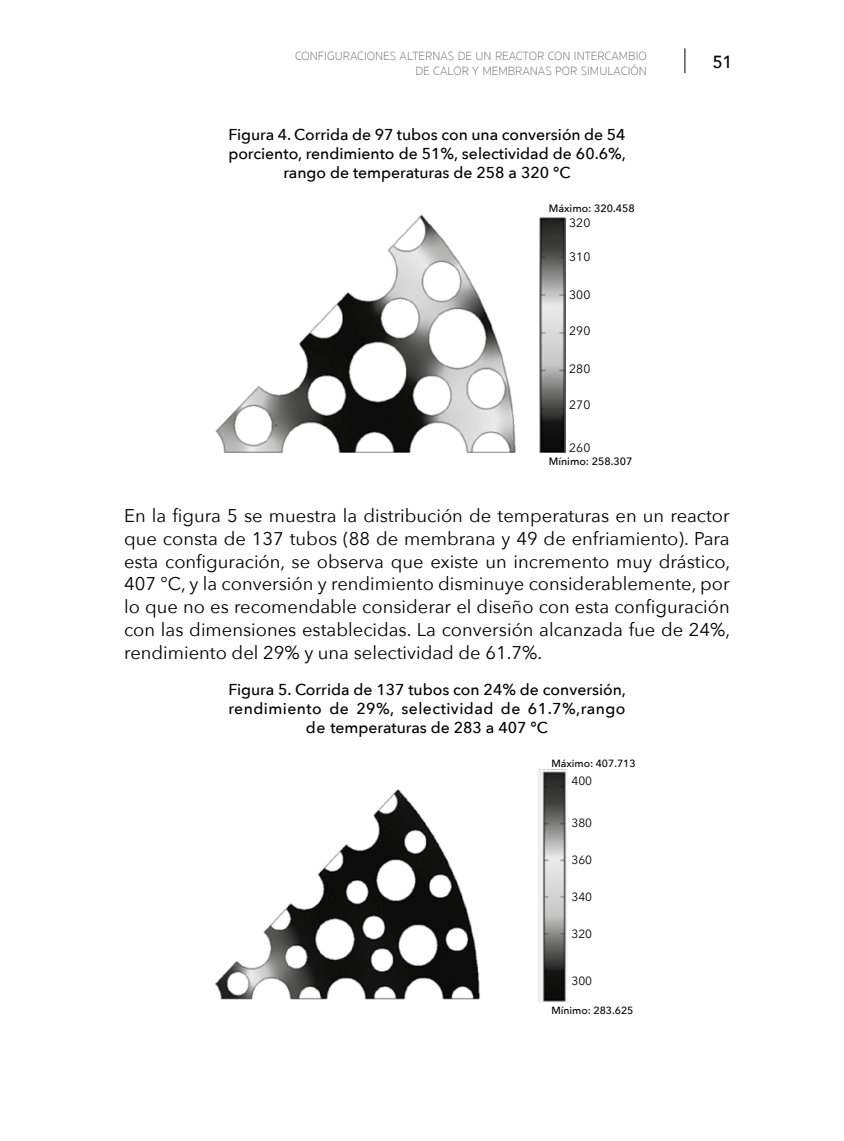
<style>
.page{position:relative;width:844px;height:1141px;background:#fff}
.page>*{position:absolute;margin:0;border:0;box-sizing:border-box;transform-origin:0 0}
.t1{font:18.38px/22.8px "Avenir Next";color:#000;text-align:justify}
.t2{font:500 17.5px "Avenir";color:#000}
.t3{font:500 15.75px/18.9px "Avenir Next";color:#000;text-align:center}
.t4{font:100 12.25px/15.8px "Sukhumvit Set";color:#706f6f;text-align:right}
.t5{font:12.08px "Avenir Next";color:#000}
.t6{font:11.9px "Avenir Next";color:#000}
.t7{font:500 10.67px "Avenir Next";color:#000}
.t8{font:500 10.33px "Avenir Next";color:#000}
</style>
<div class="page">
<svg style="left:684px;top:48px;width:1px;height:25px"></svg>
<img style="left:215px;top:214px;width:350px;height:238px">
<img style="left:215px;top:769px;width:352px;height:233px">
<p class="t4" style="left:295px;top:48px;width:353px">CONFIGURACIONES ALTERNAS DE UN REACTOR CON INTERCAMBIO<br>DE CALOR Y MEMBRANAS POR SIMULACIÓN</p>
<p class="t2" style="left:712px;top:47px;width:21px">51</p>
<p class="t3" style="left:228px;top:124px;width:399px">Figura 4. Corrida de 97 tubos con una conversión de 54 porciento, rendimiento de 51%, selectividad de 60.6%, rango de temperaturas de 258 a 320 °C</p>
<p class="t7" style="left:548px;top:199px;width:87px">Máximo: 320.458</p>
<p class="t5" style="left:569px;top:212px;width:23px">320</p>
<p class="t5" style="left:569px;top:246px;width:23px">310</p>
<p class="t5" style="left:569px;top:285px;width:23px">300</p>
<p class="t5" style="left:569px;top:321px;width:23px">290</p>
<p class="t5" style="left:569px;top:359px;width:23px">280</p>
<p class="t5" style="left:569px;top:395px;width:23px">270</p>
<p class="t5" style="left:569px;top:437px;width:23px">260</p>
<p class="t7" style="left:548px;top:452px;width:85px">Mínimo: 258.307</p>
<p class="t1" style="left:124px;top:504px;width:607px">En la figura 5 se muestra la distribución de temperaturas en un reactor que consta de 137 tubos (88 de membrana y 49 de enfriamiento). Para esta configuración, se observa que existe un incremento muy drástico, 407 °C, y la conversión y rendimiento disminuye considerablemente, por lo que no es recomendable considerar el diseño con esta configuración con las dimensiones establecidas. La conversión alcanzada fue de 24%, rendimiento del 29% y una selectividad de 61.7%.</p>
<p class="t3" style="left:228px;top:679px;width:399px">Figura 5. Corrida de 137 tubos con 24% de conversión, rendimiento de 29%, selectividad de 61.7%,rango de temperaturas de 283 a 407 °C</p>
<p class="t8" style="left:551px;top:754px;width:86px">Máximo: 407.713</p>
<p class="t6" style="left:571px;top:771px;width:22px">400</p>
<p class="t6" style="left:571px;top:812px;width:22px">380</p>
<p class="t6" style="left:571px;top:849px;width:22px">360</p>
<p class="t6" style="left:571px;top:886px;width:22px">340</p>
<p class="t6" style="left:571px;top:923px;width:22px">320</p>
<p class="t6" style="left:571px;top:970px;width:22px">300</p>
<p class="t8" style="left:551px;top:1001px;width:84px">Mínimo: 283.625</p>
</div>
